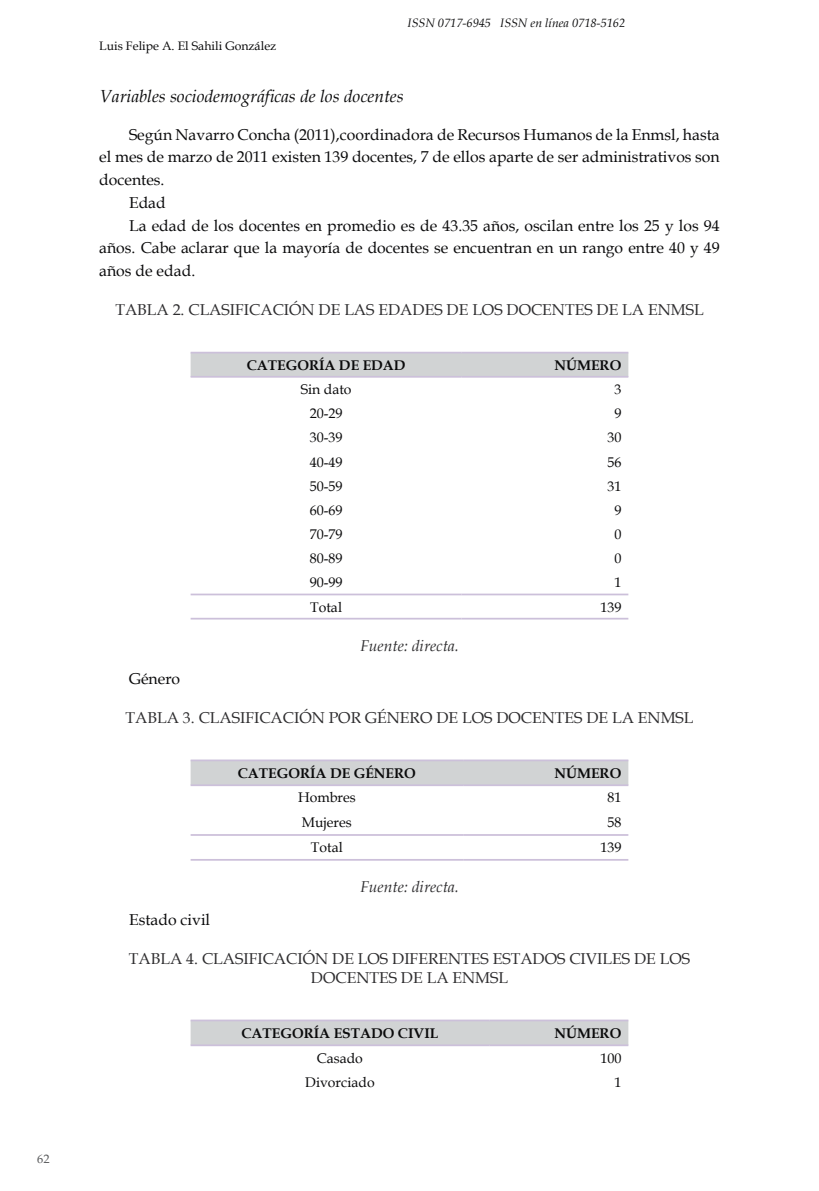
<style>
.page{position:relative;width:819px;height:1191px;background:#fff}
.page>*{position:absolute;margin:0;border:0;box-sizing:border-box;transform-origin:0 0}
.t1{font:italic 17.5px "Book Antiqua";color:#0a0a0b}
.t2{font:15.75px "Book Antiqua";color:#0a0a0b}
.t3{font:15.75px/18.9px "Book Antiqua";color:#2e2d2f}
.t4{font:italic 15.75px "Book Antiqua";color:#2e2d2f}
.t5{font:14px "Book Antiqua";color:#0a0a0b}
.t6{font:700 14px "Book Antiqua";color:#0a0a0b}
.t7{font:italic 12.25px "Book Antiqua";color:#0a0a0b}
.t8{font:12.25px "Book Antiqua";color:#0a0a0b}
.t9{font:12.25px "Book Antiqua";color:#58595b}
</style>
<div class="page">
<div style="left:191px;top:353px;width:437px;height:23px;background:#d1d3d4"></div>
<hr style="left:191px;top:618px;width:270px;height:1px;background:#ccc0da">
<hr style="left:461px;top:618px;width:167px;height:1px;background:#ccc0da">
<hr style="left:191px;top:593px;width:270px;height:2px;background:#ccc0da">
<hr style="left:461px;top:593px;width:167px;height:2px;background:#ccc0da">
<hr style="left:191px;top:352px;width:270px;height:1px;background:#ccc0da">
<hr style="left:461px;top:352px;width:167px;height:1px;background:#ccc0da">
<hr style="left:191px;top:376px;width:270px;height:2px;background:#ccc0da">
<hr style="left:461px;top:376px;width:167px;height:2px;background:#ccc0da">
<div style="left:191px;top:761px;width:437px;height:23px;background:#d1d3d4"></div>
<hr style="left:191px;top:859px;width:272px;height:1px;background:#ccc0da">
<hr style="left:463px;top:859px;width:165px;height:1px;background:#ccc0da">
<hr style="left:191px;top:834px;width:272px;height:2px;background:#ccc0da">
<hr style="left:463px;top:834px;width:165px;height:2px;background:#ccc0da">
<hr style="left:191px;top:759px;width:272px;height:2px;background:#ccc0da">
<hr style="left:463px;top:759px;width:165px;height:2px;background:#ccc0da">
<hr style="left:191px;top:784px;width:272px;height:2px;background:#ccc0da">
<hr style="left:463px;top:784px;width:165px;height:2px;background:#ccc0da">
<div style="left:191px;top:1021px;width:437px;height:23px;background:#d1d3d4"></div>
<hr style="left:191px;top:1019px;width:298px;height:2px;background:#ccc0da">
<hr style="left:489px;top:1019px;width:139px;height:2px;background:#ccc0da">
<hr style="left:191px;top:1044px;width:298px;height:2px;background:#ccc0da">
<hr style="left:489px;top:1044px;width:139px;height:2px;background:#ccc0da">
<p class="t9" style="left:37px;top:1150px;width:14px">62</p>
<p class="t8" style="left:99px;top:37px;width:178px">Luis Felipe A. El Sahili González</p>
<p class="t7" style="left:407px;top:15px;width:219px">ISSN 0717-6945 ISSN en línea 0718-5162</p>
<p class="t1" style="left:99px;top:84px;width:306px">Variables sociodemográficas de los docentes</p>
<p class="t2" style="left:129px;top:123px;width:592px">Según Navarro Concha (2011),coordinadora de Recursos Humanos de la Enmsl, hasta</p>
<p class="t2" style="left:99px;top:146px;width:622px">el mes de marzo de 2011 existen 139 docentes, 7 de ellos aparte de ser administrativos son</p>
<p class="t2" style="left:99px;top:169px;width:67px">docentes.</p>
<p class="t2" style="left:129px;top:192px;width:38px">Edad</p>
<p class="t2" style="left:129px;top:214px;width:592px">La edad de los docentes en promedio es de 43.35 años, oscilan entre los 25 y los 94</p>
<p class="t2" style="left:99px;top:237px;width:622px">años. Cabe aclarar que la mayoría de docentes se encuentran en un rango entre 40 y 49</p>
<p class="t2" style="left:99px;top:260px;width:97px">años de edad.</p>
<p class="t3" style="left:115px;top:300px;width:146px">Tabla 2. Clasificac</p>
<p class="t3" style="left:284px;top:300px;width:421px">ión de las edades de los docentes de la ENMSL</p>
<p class="t6" style="left:247px;top:355px;width:160px">CATEGORÍA DE EDAD</p>
<p class="t6" style="left:554px;top:355px;width:68px">NÚMERO</p>
<p class="t5" style="left:301px;top:379px;width:52px">Sin dato</p>
<p class="t5" style="left:614px;top:379px;width:8px">3</p>
<p class="t5" style="left:310px;top:404px;width:34px">20-29</p>
<p class="t5" style="left:614px;top:404px;width:8px">9</p>
<p class="t5" style="left:310px;top:428px;width:34px">30-39</p>
<p class="t5" style="left:607px;top:428px;width:15px">30</p>
<p class="t5" style="left:310px;top:452px;width:34px">40-49</p>
<p class="t5" style="left:607px;top:452px;width:15px">56</p>
<p class="t5" style="left:310px;top:476px;width:34px">50-59</p>
<p class="t5" style="left:607px;top:476px;width:15px">31</p>
<p class="t5" style="left:310px;top:500px;width:34px">60-69</p>
<p class="t5" style="left:614px;top:500px;width:8px">9</p>
<p class="t5" style="left:310px;top:524px;width:34px">70-79</p>
<p class="t5" style="left:614px;top:524px;width:8px">0</p>
<p class="t5" style="left:310px;top:549px;width:34px">80-89</p>
<p class="t5" style="left:614px;top:549px;width:8px">0</p>
<p class="t5" style="left:310px;top:573px;width:34px">90-99</p>
<p class="t5" style="left:614px;top:573px;width:8px">1</p>
<p class="t5" style="left:310px;top:597px;width:33px">Total</p>
<p class="t5" style="left:600px;top:597px;width:22px">139</p>
<p class="t4" style="left:360px;top:635px;width:100px">Fuente: directa.</p>
<p class="t2" style="left:129px;top:667px;width:53px">Género</p>
<p class="t3" style="left:125px;top:707px;width:263px">Tabla 3. Clasificación por géne</p>
<p class="t3" style="left:409px;top:707px;width:123px">ro de los docentes</p>
<p class="t3" style="left:586px;top:707px;width:109px">de la ENMSL</p>
<p class="t6" style="left:238px;top:763px;width:180px">CATEGORÍA DE GÉNERO</p>
<p class="t6" style="left:554px;top:763px;width:68px">NÚMERO</p>
<p class="t5" style="left:298px;top:788px;width:59px">Hombres</p>
<p class="t5" style="left:607px;top:788px;width:15px">81</p>
<p class="t5" style="left:302px;top:812px;width:51px">Mujeres</p>
<p class="t5" style="left:607px;top:812px;width:15px">58</p>
<p class="t5" style="left:311px;top:837px;width:33px">Total</p>
<p class="t5" style="left:600px;top:837px;width:22px">139</p>
<p class="t4" style="left:360px;top:876px;width:100px">Fuente: directa.</p>
<p class="t2" style="left:129px;top:908px;width:83px">Estado civil</p>
<p class="t3" style="left:129px;top:948px;width:146px">Tabla 4. Clasificac</p>
<p class="t3" style="left:311px;top:948px;width:380px;text-indent:-14px">ión de los diferentes estados civiles de los docentes de la ENMSL</p>
<p class="t6" style="left:241px;top:1023px;width:198px">CATEGORÍA ESTADO CIVIL</p>
<p class="t6" style="left:554px;top:1023px;width:68px">NÚMERO</p>
<p class="t5" style="left:317px;top:1048px;width:48px">Casado</p>
<p class="t5" style="left:600px;top:1048px;width:22px">100</p>
<p class="t5" style="left:305px;top:1072px;width:71px">Divorciado</p>
<p class="t5" style="left:614px;top:1072px;width:8px">1</p>
</div>
